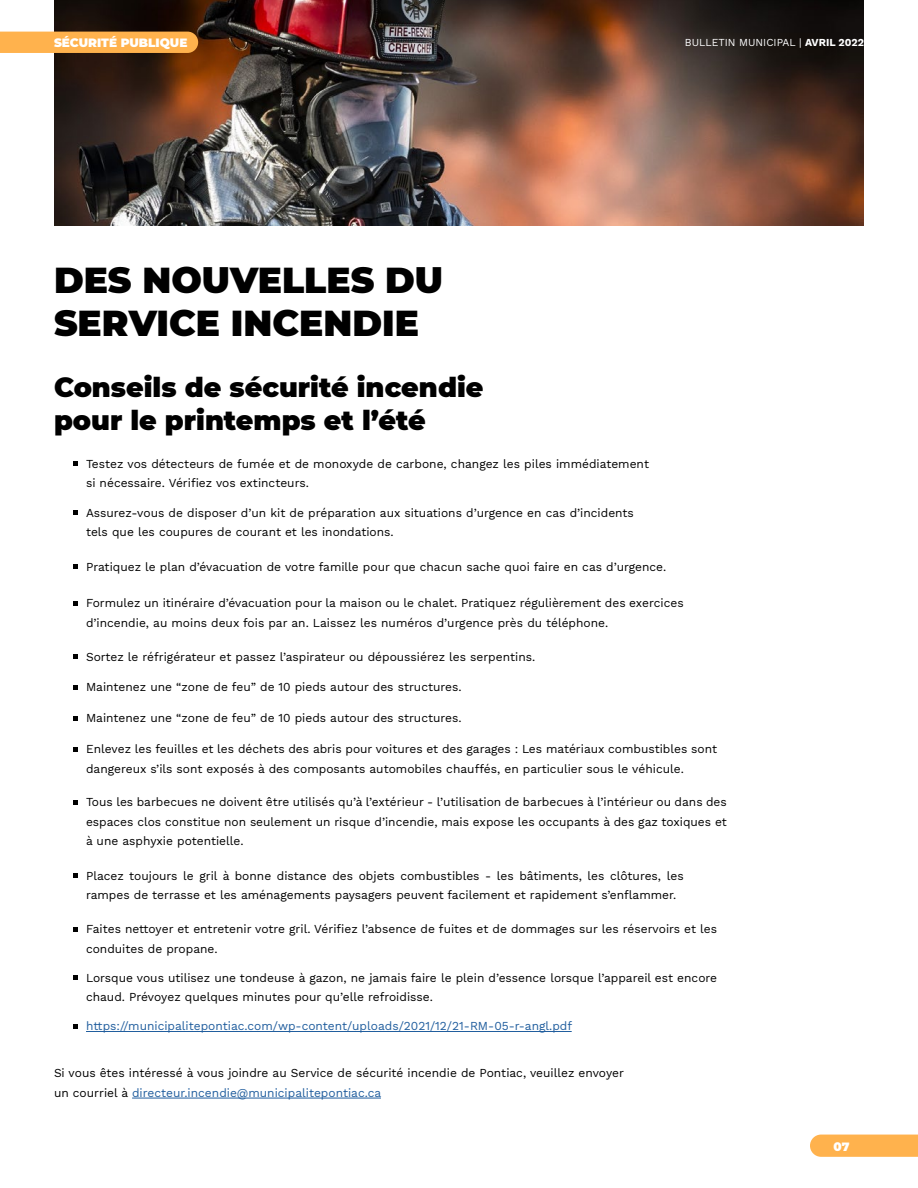
<style>
.page{position:relative;width:918px;height:1188px;background:#fff}
.page>*{position:absolute;margin:0;border:0;box-sizing:border-box;transform-origin:0 0}
.t1{font:900 36px/43.2px "Montserrat";color:#000}
.t2{font:900 27px/32.4px "Montserrat";color:#000}
.t3{font:12px/19.5px "Work Sans";color:#000}
.t4{font:12px "Work Sans";color:#215e9e}
.t5{font:900 12px "Montserrat";color:#fff}
.t6{font:10.5px "Work Sans";color:#fff}
.s1{font-weight:700}
.s2{color:#215e9e}
</style>
<div class="page">
<img style="left:54px;top:0;width:810px;height:225px">
<svg style="left:73px;top:462px;width:5px;height:4px"></svg>
<svg style="left:73px;top:511px;width:5px;height:4px"></svg>
<svg style="left:73px;top:565px;width:5px;height:4px"></svg>
<svg style="left:73px;top:601px;width:5px;height:5px"></svg>
<svg style="left:73px;top:655px;width:5px;height:4px"></svg>
<svg style="left:73px;top:685px;width:5px;height:5px"></svg>
<svg style="left:73px;top:716px;width:5px;height:4px"></svg>
<svg style="left:73px;top:747px;width:5px;height:4px"></svg>
<svg style="left:73px;top:800px;width:5px;height:5px"></svg>
<svg style="left:73px;top:874px;width:5px;height:4px"></svg>
<svg style="left:73px;top:927px;width:5px;height:4px"></svg>
<svg style="left:73px;top:976px;width:5px;height:4px"></svg>
<hr style="left:86px;top:1031px;width:486px;height:1px;background:#215e9e">
<svg style="left:73px;top:1024px;width:5px;height:5px"></svg>
<hr style="left:132px;top:1098px;width:249px;height:1px;background:#215e9e">
<div style="left:0;top:32px;width:198px;height:21px;background:#ffb24d"></div>
<div style="left:810px;top:1135px;width:108px;height:22px;background:#ffb24d"></div>
<p class="t5" style="left:54px;top:34px;width:135px">SÉCURITÉ PUBLIQUE</p>
<p class="t6" style="left:685px;top:34px;width:181px">BULLETIN MUNICIPAL | <span class="s1">AVRIL 2022</span></p>
<h1 class="t1" style="left:54px;top:257px;width:391px">DES NOUVELLES DU<br>SERVICE INCENDIE</h1>
<h2 class="t2" style="left:54px;top:370px;width:431px">Conseils de sécurité incendie pour le printemps et l’été</h2>
<p class="t3" style="left:86px;top:453px;width:564px">Testez vos détecteurs de fumée et de monoxyde de carbone, changez les piles immédiatement si nécessaire. Vérifiez vos extincteurs.</p>
<p class="t3" style="left:86px;top:502px;width:549px">Assurez-vous de disposer d’un kit de préparation aux situations d’urgence en cas d’incidents tels que les coupures de courant et les inondations.</p>
<p class="t3" style="left:86px;top:556px;width:582px">Pratiquez le plan d’évacuation de votre famille pour que chacun sache quoi faire en cas d’urgence.</p>
<p class="t3" style="left:86px;top:593px;width:599px">Formulez un itinéraire d’évacuation pour la maison ou le chalet. Pratiquez régulièrement des exercices d’incendie, au moins deux fois par an. Laissez les numéros d’urgence près du téléphone.</p>
<p class="t3" style="left:86px;top:646px;width:451px">Sortez le réfrigérateur et passez l’aspirateur ou dépoussiérez les serpentins.</p>
<p class="t3" style="left:86px;top:677px;width:377px">Maintenez une “zone de feu” de 10 pieds autour des structures.</p>
<p class="t3" style="left:86px;top:708px;width:377px">Maintenez une “zone de feu” de 10 pieds autour des structures.</p>
<p class="t3" style="left:86px;top:739px;width:633px">Enlevez les feuilles et les déchets des abris pour voitures et des garages : Les matériaux combustibles sont dangereux s’ils sont exposés à des composants automobiles chauffés, en particulier sous le véhicule.</p>
<p class="t3" style="left:86px;top:792px;width:642px;text-align:justify">Tous les barbecues ne doivent être utilisés qu’à l’extérieur - l’utilisation de barbecues à l’intérieur ou dans des espaces clos constitue non seulement un risque d’incendie, mais expose les occupants à des gaz toxiques et à une asphyxie potentielle.</p>
<p class="t3" style="left:86px;top:866px;width:599px">Placez toujours le gril à bonne distance des objets combustibles - les bâtiments, les clôtures, les rampes de terrasse et les aménagements paysagers peuvent facilement et rapidement s’enflammer.</p>
<p class="t3" style="left:86px;top:919px;width:633px">Faites nettoyer et entretenir votre gril. Vérifiez l’absence de fuites et de dommages sur les réservoirs et les conduites de propane.</p>
<p class="t3" style="left:86px;top:967px;width:633px">Lorsque vous utilisez une tondeuse à gazon, ne jamais faire le plein d’essence lorsque l’appareil est encore chaud. Prévoyez quelques minutes pour qu’elle refroidisse.</p>
<p class="t4" style="left:86px;top:1017px;width:488px">https://municipalitepontiac.com/wp-content/uploads/2021/12/21-RM-05-r-angl.pdf</p>
<p class="t3" style="left:54px;top:1063px;width:572px">Si vous êtes intéressé à vous joindre au Service de sécurité incendie de Pontiac, veuillez envoyer un courriel à <span class="s2">directeur.incendie@municipalitepontiac.ca</span></p>
<p class="t5" style="left:834px;top:1137px;width:18px">07</p>
</div>
